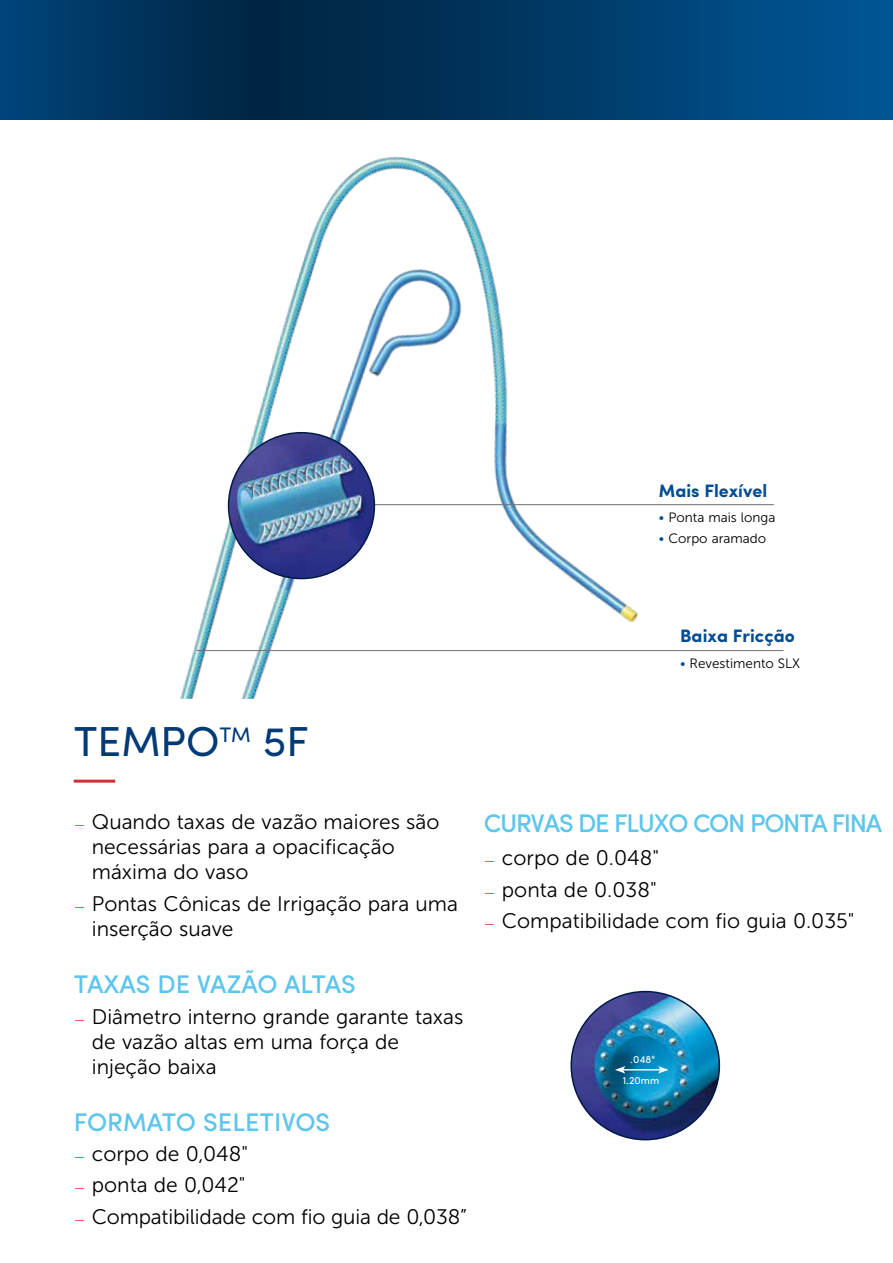
<style>
.page{position:relative;width:893px;height:1263px;background:#fff}
.page>*{position:absolute;margin:0;border:0;box-sizing:border-box;transform-origin:0 0}
.t1{font:42px "Sofia Pro";color:#003a77}
.t2{font:500 25.5px "Sofia Pro";letter-spacing:-.05em;color:#5ec5ed}
.t3{font:500 25.5px "Sofia Pro";letter-spacing:-.02em;color:#5ec5ed}
.t4{font:500 25.5px "Sofia Pro";color:#5ec5ed}
.t5{font:21px/25.2px "Museo Sans 300";color:#000}
.t6{font:700 18px "Sofia Pro";color:#004c93}
.t7{font:13.5px "Museo Sans 300";color:#000}
.t8{font:10.5px/21px "Sofia Pro";color:#fff;text-align:center}
.s1{color:#004c93}
.s2{font-size:12.75px;color:#d02e34}
.s3{font-style:inherit}
</style>
<div class="page">
<img style="left:571px;top:991px;width:148px;height:149px;border-radius:74px">
<hr style="left:623px;top:1069px;width:37px;height:1px;background:#fff">
<svg style="left:615px;top:1066px;width:10px;height:7px"></svg>
<svg style="left:658px;top:1066px;width:10px;height:7px"></svg>
<img style="left:180px;top:156px;width:604px;height:543px">
<hr style="left:366px;top:504px;width:408px;height:1px;background:#707172">
<hr style="left:197px;top:650px;width:586px;height:1px;background:#707172">
<img style="left:229px;top:433px;width:145px;height:145px;border-radius:73px">
<svg style="left:0;top:0;width:893px;height:119px;background:#003966"></svg>
<hr style="left:74px;top:780px;width:41px;height:3px;background:#d02e34">
<p class="t6" style="left:659px;top:476px;width:110px">Mais Flexível</p>
<p class="t7" style="left:659px;top:510px;width:118px"><span class="s1">•</span> Ponta mais longa</p>
<p class="t7" style="left:659px;top:531px;width:109px"><span class="s1">•</span> Corpo aramado</p>
<p class="t6" style="left:680px;top:622px;width:116px">Baixa Fricção</p>
<p class="t7" style="left:680px;top:656px;width:122px"><span class="s1">•</span> Revestimento SLX</p>
<h1 class="t1" style="left:74px;top:710px;width:236px">TEMPO<sup>TM</sup> 5F</h1>
<p class="t5" style="left:92px;top:809px;width:349px;text-indent:-18px"><span class="s2">—</span> Quando taxas de vazão maiores são necessárias para a opacificação máxima do vaso</p>
<p class="t5" style="left:92px;top:891px;width:368px;text-indent:-18px"><span class="s2">—</span> Pontas Cônicas de Irrigação para uma inserção suave</p>
<p class="t3" style="left:74px;top:964px;width:283px">TAXAS DE VAZÃO ALTAS</p>
<p class="t5" style="left:92px;top:1004px;width:373px;text-indent:-18px"><span class="s2">—</span> Diâmetro interno grande garante taxas de vazão altas em uma força de injeção baixa</p>
<p class="t4" style="left:74px;top:1103px;width:258px">FORMATO SELETIVOS</p>
<p class="t5" style="left:74px;top:1141px;width:176px"><span class="s2">—</span> corpo de 0,048"</p>
<p class="t5" style="left:74px;top:1172px;width:173px"><span class="s2">—</span> ponta de 0,042"</p>
<p class="t5" style="left:74px;top:1204px;width:395px"><span class="s2">—</span> Compatibilidade com fio guia de 0,038”</p>
<p class="t2" style="left:484px;top:804px;width:400px">CURVAS DE FLU<span class="s3">X</span>O CON P<span class="s3">O</span>NTA FINA</p>
<p class="t5" style="left:484px;top:845px;width:177px"><span class="s2">—</span> corpo de 0.048"</p>
<p class="t5" style="left:484px;top:877px;width:174px"><span class="s2">—</span> ponta de 0.038"</p>
<p class="t5" style="left:484px;top:909px;width:372px"><span class="s2">—</span> Compatibilidade com fio guia 0.035"</p>
<p class="t8" style="left:623px;top:1048px;width:38px">.048"<br>1.20mm</p>
</div>
